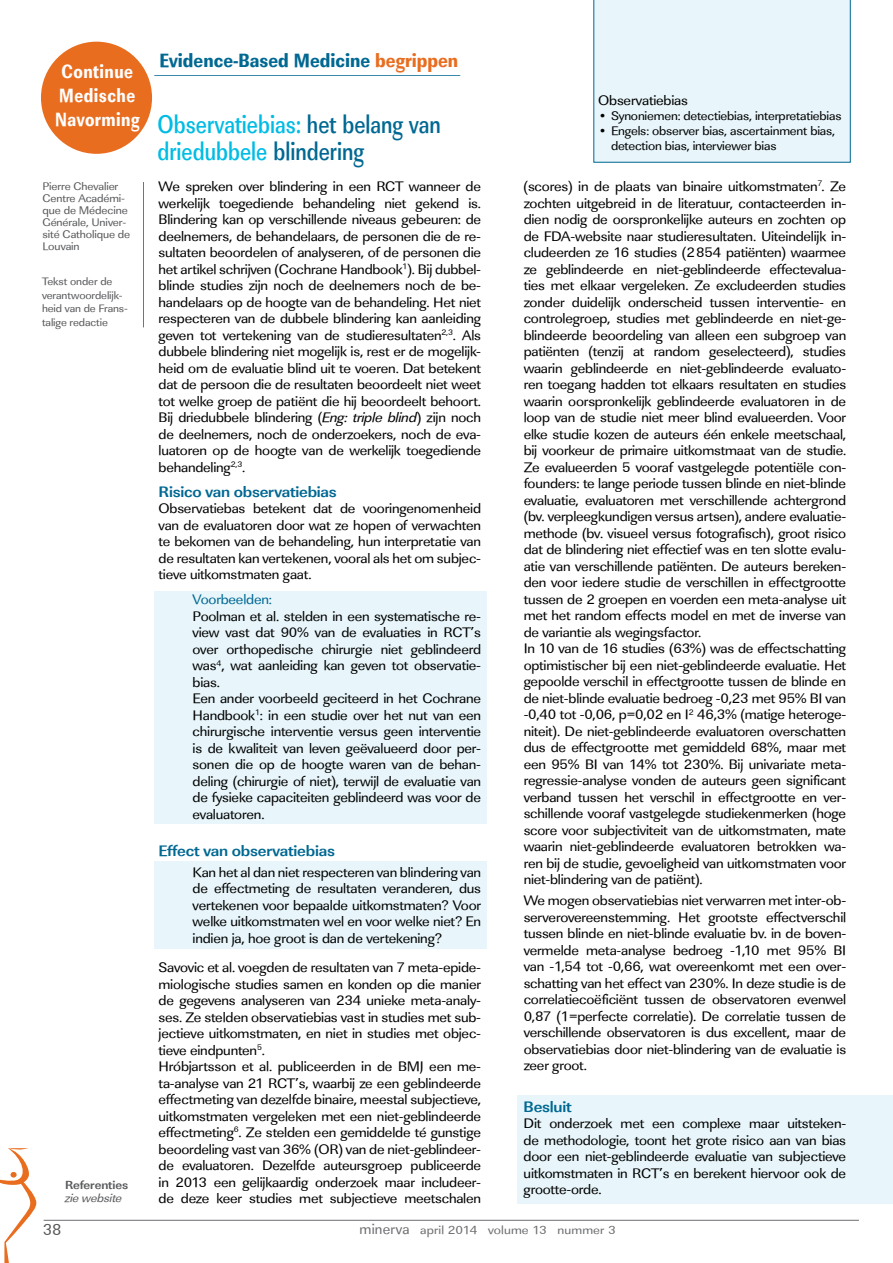
<style>
.page{position:relative;width:893px;height:1263px;background:#fff}
.page>*{position:absolute;margin:0;border:0;box-sizing:border-box;transform-origin:0 0}
.t1{font:500 26.4px/27px "Linear Std Nr";color:#00bce4;scale:.91 1}
.t2{font:19.8px "Linear Std Nr Xbold";color:#006892}
.t3{font:19.8px/24px "Linear Std Nr Xbold";letter-spacing:.025em;color:#fff;text-align:center;scale:.91 1}
.t4{font:16.5px "Linear Std";color:#58595b}
.t5{font:700 15.6px "Linear Std";letter-spacing:-.015em;color:#006892;scale:1.05 1}
.t6{font:14.25px/16.5px "Linear Std";letter-spacing:-.015em;color:#000;text-align:justify;scale:1.05 1}
.t7{font:14.25px "Linear Std";letter-spacing:-.015em;color:#006892;scale:1.05 1}
.t8{font:12.9px/15px "Linear Std";letter-spacing:-.015em;color:#000;scale:1.05 1}
.t9{font:12.15px "Linear Std";letter-spacing:.01em;color:#6d6e71;scale:1.11 1}
.t10{font:700 12.15px "Linear Std";letter-spacing:-.01em;color:#58595b;scale:1.05 1}
.t11{font:italic 12.15px "Linear Std";letter-spacing:-.01em;color:#58595b;scale:1.05 1}
.t12{font:11.4px/12px "Linear Std";letter-spacing:-.01em;color:#58595b;scale:1.05 1}
.t13{font:11.1px/13.5px "Linear Std";letter-spacing:-.01em;color:#58595b;scale:1.05 1}
.s1{color:#e86d1f}
.s2{color:#006892}
.s3{font-style:italic}
.s4{font-size:15px}
</style>
<div class="page">
<div style="left:154px;top:861px;width:333px;height:88px;background:#e8f6fb"></div>
<div style="left:154px;top:591px;width:333px;height:232px;background:#e8f6fb"></div>
<div style="left:518px;top:1095px;width:375px;height:108px;background:#e8f6fb"></div>
<hr style="left:44px;top:1220px;width:815px;height:1px;background:#6d6e71">
<svg style="left:0;top:1148px;width:37px;height:115px"></svg>
<div style="left:41px;top:42px;width:111px;height:112px;background:#e86d1f;border-radius:50%"></div>
<hr style="left:154px;top:75px;width:306px;height:1px;background:#006892">
<hr style="left:143px;top:182px;width:1px;height:145px;background:#006892">
<div style="left:594px;top:0;width:256px;height:162px;background:#e8f6fb"></div>
<h2 class="t3" style="left:55px;top:60px;width:94px">Continue<br>Medische<br>Navorming</h2>
<h2 class="t2" style="left:160px;top:48px;width:300px">Evidence-Based Medicine <span class="s1">begrippen</span></h2>
<h1 class="t1" style="left:158px;top:110px;width:313px">Observatiebias: <span class="s2">het belang van </span>driedubbele <span class="s2">blindering</span></h1>
<p class="t12" style="left:43px;top:180px;width:85px">Pierre Chevalier<br>Centre Académi&shy;que de Médecine<br>Générale, Univer&shy;sité Catholique de<br>Louvain</p>
<p class="t6" style="left:159px;top:178px;width:309px">We spreken over blindering in een RCT wanneer de werkelijk toegediende behandeling niet gekend is.<br>Blindering kan op verschillende niveaus gebeuren: de deelnemers, de behandelaars, de personen die de re&shy;sultaten beoordelen of analyseren, of de personen die het artikel schrijven (Cochrane Handbook<sup>1</sup>). Bij dubbel&shy;blinde studies zijn noch de deelnemers noch de be&shy;handelaars op de hoogte van de behandeling. Het niet respecteren van de dubbele blindering kan aanleiding geven tot vertekening van de studieresultaten<sup>2,3</sup>. Als dubbele blindering niet mogelijk is, rest er de mogelijk&shy;heid om de evaluatie blind uit te voeren. Dat betekent dat de persoon die de resultaten beoordeelt niet weet tot welke groep de patiënt die hij beoordeelt behoort.<br>Bij driedubbele blindering (<span class="s3">Eng: triple blind</span>) zijn noch de deelnemers, noch de onderzoekers, noch de eva&shy;luatoren op de hoogte van de werkelijk toegediende behandeling<sup>2,3</sup>.</p>
<p class="t5" style="left:159px;top:482px;width:171px">Risico van observatiebias</p>
<p class="t6" style="left:159px;top:500px;width:309px">Observatiebas betekent dat de vooringenomenheid van de evaluatoren door wat ze hopen of verwachten te bekomen van de behandeling, hun interpretatie van de resultaten kan vertekenen, vooral als het om subjec&shy;tieve uitkomstmaten gaat.</p>
<p class="t7" style="left:193px;top:591px;width:77px">Voorbeelden:</p>
<p class="t6" style="left:193px;top:608px;width:276px;text-align:left">Poolman et al. stelden in een systematische re&shy;view vast dat 90% van de evaluaties in RCT’s over orthopedische chirurgie niet geblindeerd was<sup>4</sup>, wat aanleiding kan geven tot observatie&shy;bias.<br>Een ander voorbeeld geciteerd in het Cochrane Handbook<sup>1</sup>: in een studie over het nut van een chirurgische interventie versus geen interventie is de kwaliteit van leven geëvalueerd door per&shy;sonen die op de hoogte waren van de behan&shy;deling (chirurgie of niet), terwijl de evaluatie van de fysieke capaciteiten geblindeerd was voor de evaluatoren.</p>
<p class="t5" style="left:159px;top:841px;width:170px">Effect van observatiebias</p>
<p class="t6" style="left:193px;top:864px;width:276px">Kan het al dan niet respecteren van blindering van de effectmeting de resultaten veranderen, dus vertekenen voor bepaalde uitkomstmaten? Voor welke uitkomstmaten wel en voor welke niet? En indien ja, hoe groot is dan de vertekening?</p>
<p class="t6" style="left:159px;top:959px;width:309px;text-align:left">Savovic et al. voegden de resultaten van 7 meta-epide&shy;miologische studies samen en konden op die manier de gegevens analyseren van 234 unieke meta-analy&shy;ses. Ze stelden observatiebias vast in studies met sub&shy;jectieve uitkomstmaten, en niet in studies met objec&shy;tieve eindpunten<sup>5</sup>.<br>Hróbjartsson et al. publiceerden in de BMJ een me&shy;ta-analyse van 21 RCT’s, waarbij ze een geblindeerde effectmeting van dezelfde binaire, meestal subjectieve, uitkomstmaten vergeleken met een niet-geblindeerde effectmeting<sup>6</sup>. Ze stelden een gemiddelde té gunstige beoordeling vast van 36% (OR) van de niet-geblindeer&shy;de evaluatoren. Dezelfde auteursgroep publiceerde in 2013 een gelijkaardig onderzoek maar includeer&shy;de deze keer studies met subjectieve meetschalen</p>
<p class="t13" style="left:42px;top:275px;width:83px">Tekst onder de verantwoordelijk&shy;heid van de Frans&shy;talige redactie</p>
<p class="t10" style="left:65px;top:1177px;width:62px">Referenties</p>
<p class="t11" style="left:65px;top:1191px;width:56px">zie website</p>
<p class="t6" style="left:598px;top:92px;width:87px">Observatiebias</p>
<p class="t8" style="left:598px;top:108px;width:233px">• Synoniemen: detectiebias, interpretatiebias</p>
<p class="t8" style="left:611px;top:123px;width:215px;text-indent:-13px">• Engels: observer bias, ascertainment bias, detection bias, interviewer bias</p>
<p class="t6" style="left:524px;top:178px;width:309px;text-align:left">(scores) in de plaats van binaire uitkomstmaten<sup>7</sup>. Ze zochten uitgebreid in de literatuur, contacteerden in&shy;dien nodig de oorspronkelijke auteurs en zochten op de FDA-website naar studieresultaten. Uiteindelijk in&shy;cludeerden ze 16 studies (2854 patiënten) waarmee ze geblindeerde en niet-geblindeerde effectevalua&shy;ties met elkaar vergeleken. Ze excludeerden studies zonder duidelijk onderscheid tussen interventie- en controlegroep, studies met geblindeerde en niet-ge&shy;blindeerde beoordeling van alleen een subgroep van patiënten (tenzij at random geselecteerd), studies waarin geblindeerde en niet-geblindeerde evaluato&shy;ren toegang hadden tot elkaars resultaten en studies waarin oorspronkelijk geblindeerde evaluatoren in de loop van de studie niet meer blind evalueerden. Voor elke studie kozen de auteurs één enkele meetschaal, bij voorkeur de primaire uitkomstmaat van de studie.<br>Ze evalueerden 5 vooraf vastgelegde potentiële con&shy;founders: te lange periode tussen blinde en niet-blinde evaluatie, evaluatoren met verschillende achtergrond (bv. verpleegkundigen versus artsen), andere evaluatie&shy;methode (bv. visueel versus fotografisch), groot risico dat de blindering niet effectief was en ten slotte evalu&shy;atie van verschillende patiënten. De auteurs bereken&shy;den voor iedere studie de verschillen in effectgrootte tussen de 2 groepen en voerden een meta-analyse uit met het random effects model en met de inverse van de variantie als wegingsfactor.<br>In 10 van de 16 studies (63%) was de effectschatting optimistischer bij een niet-geblindeerde evaluatie. Het gepoolde verschil in effectgrootte tussen de blinde en de niet-blinde evaluatie bedroeg -0,23 met 95% BI van -0,40 tot -0,06, p=0,02 en I<sup>2</sup> 46,3% (matige heteroge&shy;niteit). De niet-geblindeerde evaluatoren overschatten dus de effectgrootte met gemiddeld 68%, maar met een 95% BI van 14% tot 230%. Bij univariate meta&shy;regressie-analyse vonden de auteurs geen significant verband tussen het verschil in effectgrootte en ver&shy;schillende vooraf vastgelegde studiekenmerken (hoge score voor subjectiviteit van de uitkomstmaten, mate waarin niet-geblindeerde evaluatoren betrokken wa&shy;ren bij de studie, gevoeligheid van uitkomstmaten voor niet-blindering van de patiënt).</p>
<p class="t6" style="left:524px;top:892px;width:309px">We mogen observatiebias niet verwarren met inter-ob&shy;serverovereenstemming. Het grootste effectverschil tussen blinde en niet-blinde evaluatie bv. in de boven&shy;vermelde meta-analyse bedroeg -1,10 met 95% BI van -1,54 tot -0,66, wat overeenkomt met een over&shy;schatting van het effect van 230%. In deze studie is de correlatiecoëficiënt tussen de observatoren evenwel 0,87 (1=perfecte correlatie). De correlatie tussen de verschillende observatoren is dus excellent, maar de observatiebias door niet-blindering van de evaluatie is zeer groot.</p>
<p class="t5" style="left:524px;top:1097px;width:47px">Besluit</p>
<p class="t6" style="left:524px;top:1115px;width:309px">Dit onderzoek met een complexe maar uitsteken&shy;de methodologie, toont het grote risico aan van bias door een niet-geblindeerde evaluatie van subjectieve uitkomstmaten in RCT’s en berekent hiervoor ook de grootte-orde.</p>
<p class="t4" style="left:43px;top:1220px;width:20px">38</p>
<p class="t9" style="left:360px;top:1223px;width:232px"><span class="s4">minerva</span> april 2014 volume 13 nummer 3</p>
</div>
